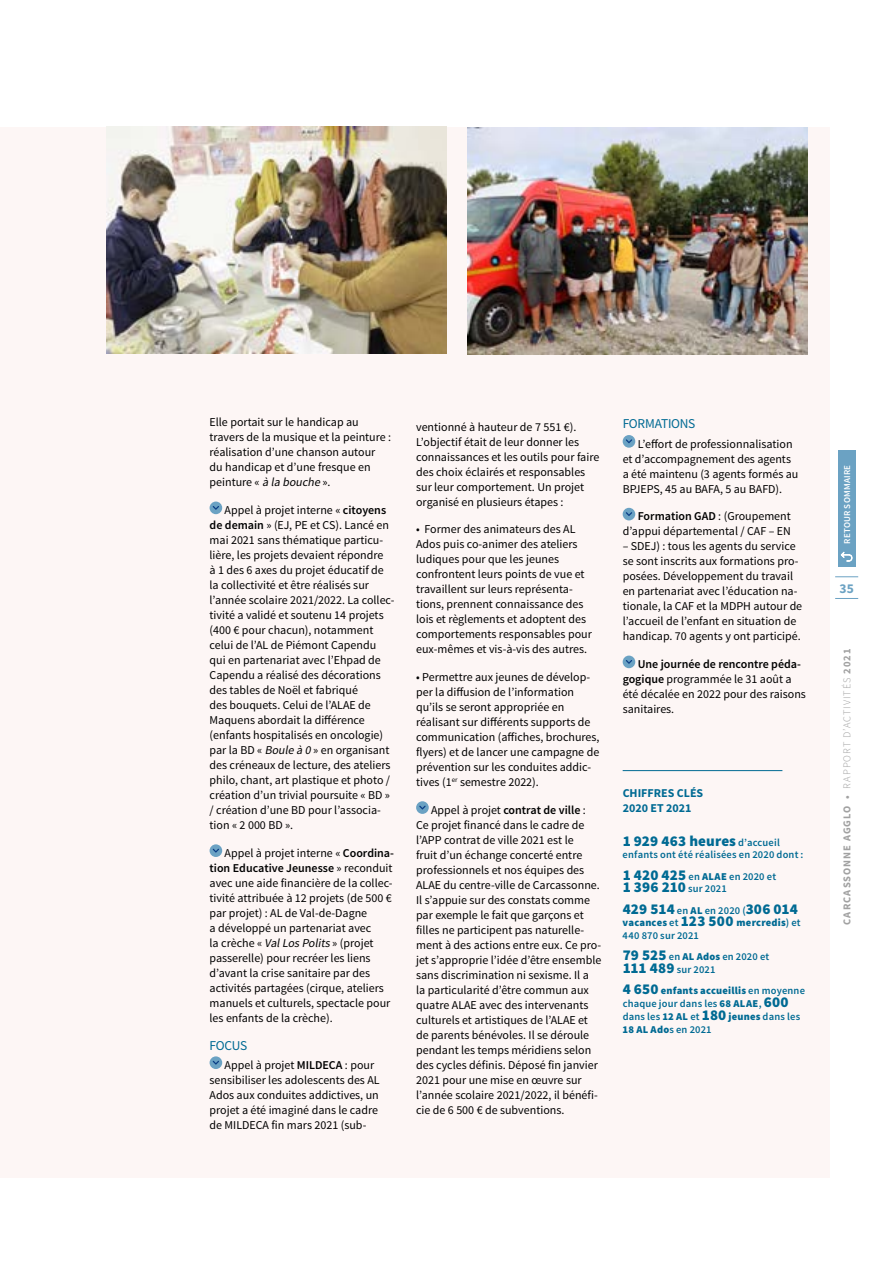
<style>
.page{position:relative;width:893px;height:1263px;background:#fff}
.page>*{position:absolute;margin:0;border:0;box-sizing:border-box;transform-origin:0 0}
.t1{font:900 15px/21.3px "Source Sans Pro";letter-spacing:.01em;color:#006a93}
.t2{font:13.5px "Source Sans Pro";letter-spacing:-.02em;color:#006a93}
.t3{font:700 13.5px "Source Sans Pro";color:#6ba2c3}
.t4{font:12px/15px "Source Sans Pro";color:#000}
.t5{font:700 12px/15px "Source Sans Pro";color:#006a93}
.t6{font:600 10.5px/12.8px "Source Sans Pro";letter-spacing:.015em;color:#006a93}
.t7{font:700 10.5px "Source Sans Pro";letter-spacing:.095em;color:#a1a1a1}
.t8{font:600 9px "Source Sans Pro";letter-spacing:.025em;color:#fff}
.s1{font-style:italic}
.s2{font-weight:600}
.s3{font-weight:600;font-size:10.5px}
.s4{font-weight:900;font-size:15px}
.s5{font-weight:900}
.s6{font-size:10.5px}
.s7{font-weight:300}
</style>
<div class="page">
<div style="left:0;top:128px;width:829px;height:1050px;background:#fdf6f5"></div>
<hr style="left:623px;top:770px;width:159px;height:1px;background:#006a93">
<div style="left:623px;top:435px;width:12px;height:13px;background:#6ba2c3;border-radius:50%"></div>
<svg style="left:626px;top:439px;width:6px;height:4px"></svg>
<div style="left:623px;top:508px;width:12px;height:12px;background:#6ba2c3;border-radius:50%"></div>
<svg style="left:626px;top:512px;width:6px;height:4px"></svg>
<div style="left:623px;top:656px;width:12px;height:12px;background:#6ba2c3;border-radius:50%"></div>
<svg style="left:626px;top:660px;width:6px;height:4px"></svg>
<div style="left:416px;top:801px;width:13px;height:13px;background:#6ba2c3;border-radius:50%"></div>
<svg style="left:419px;top:805px;width:7px;height:4px"></svg>
<div style="left:210px;top:502px;width:12px;height:12px;background:#6ba2c3;border-radius:50%"></div>
<svg style="left:213px;top:506px;width:6px;height:4px"></svg>
<div style="left:210px;top:844px;width:12px;height:13px;background:#6ba2c3;border-radius:50%"></div>
<svg style="left:213px;top:848px;width:6px;height:5px"></svg>
<div style="left:210px;top:1056px;width:12px;height:13px;background:#6ba2c3;border-radius:50%"></div>
<svg style="left:213px;top:1060px;width:6px;height:5px"></svg>
<img style="left:468px;top:128px;width:340px;height:226px">
<img style="left:106px;top:127px;width:340px;height:227px">
<svg style="left:835px;top:576px;width:23px;height:1px"></svg>
<svg style="left:835px;top:598px;width:23px;height:1px"></svg>
<div style="left:838px;top:450px;width:17px;height:117px;background:#6ba2c3"></div>
<svg style="left:840px;top:551px;width:13px;height:11px"></svg>
<p class="t4" style="left:210px;top:415px;width:183px">Elle portait sur le handicap au travers de la musique et la peinture : réalisation d’une chanson autour du handicap et d’une fresque en peinture « <span class="s1">à la bouche</span> ».</p>
<p class="t4" style="left:210px;top:503px;width:186px;text-indent:15px">Appel à projet interne « <span class="s2">citoyens de demain</span> » (EJ, PE et CS). Lancé en mai 2021 sans thématique particu&shy;lière, les projets devaient répondre<br>à 1 des 6 axes du projet éducatif de la collectivité et être réalisés sur l’année scolaire 2021/2022. La collec&shy;tivité a validé et soutenu 14 projets (400 € pour chacun), notamment celui de l’AL de Piémont Capendu qui en partenariat avec l’Ehpad de Capendu a réalisé des décorations des tables de Noël et fabriqué<br>des bouquets. Celui de l’ALAE de Maquens abordait la différence (enfants hospitalisés en oncologie) par la BD « <span class="s1">Boule à 0</span> » en organisant des créneaux de lecture, des ateliers philo, chant, art plastique et photo / création d’un trivial poursuite « BD » / création d’une BD pour l’associa&shy;tion « 2 000 BD ».</p>
<p class="t4" style="left:210px;top:846px;width:186px;text-indent:15px">Appel à projet interne « <span class="s2">Coordina&shy;tion Educative Jeunesse</span> » reconduit avec une aide financière de la collec&shy;tivité attribuée à 12 projets (de 500 € par projet) : AL de Val-de-Dagne<br>a développé un partenariat avec<br>la crèche « <span class="s1">ValLos Polits</span> » (projet passerelle) pour recréer les liens d’avant la crise sanitaire par des activités partagées (cirque, ateliers manuels et culturels, spectacle pour les enfants de la crèche).</p>
<p class="t2" style="left:210px;top:1037px;width:39px">FOCUS</p>
<p class="t4" style="left:210px;top:1058px;width:172px;text-indent:15px">Appel à projet <span class="s2">MILDECA</span> : pour sensibiliser les adolescents des AL<br>Ados aux conduites addictives, un projet a été imaginé dans le cadre de MILDECA fin mars 2021 (sub-</p>
<p class="t4" style="left:416px;top:419px;width:185px">ventionné à hauteur de 7 551 €).<br>L’objectif était de leur donner les connaissances et les outils pour faire des choix éclairés et responsables sur leur comportement. Un projet organisé en plusieurs étapes :</p>
<p class="t4" style="left:416px;top:522px;width:177px">• Former des animateurs des AL Ados puis co-animer des ateliers ludiques pour que les jeunes confrontent leurs points de vue et travaillent sur leurs représenta&shy;tions, prennent connaissance des lois et règlements et adoptent des comportements responsables pour eux-mêmes et vis-à-vis des autres.</p>
<p class="t4" style="left:416px;top:670px;width:185px">• Permettre aux jeunes de dévelop&shy;per la diffusion de l’information qu’ils se seront appropriée en réalisant sur différents supports de communication (affiches, brochures, flyers) et de lancer une campagne de prévention sur les conduites addic&shy;tives (1<sup>er</sup> semestre 2022).</p>
<p class="t4" style="left:416px;top:803px;width:187px;text-indent:15px">Appel à projet <span class="s2">contrat de ville</span> :<br>Ce projet financé dans le cadre de l’APP contrat de ville 2021 est le<br>fruit d’un échange concerté entre professionnels et nos équipes des ALAE du centre-ville de Carcassonne.<br>Il s’appuie sur des constats comme par exemple le fait que garçons et filles ne participent pas naturelle&shy;ment à des actions entre eux. Ce pro&shy;jet s’approprie l’idée d’être ensemble sans discrimination ni sexisme. Il a<br>la particularité d’être commun aux quatre ALAE avec des intervenants culturels et artistiques de l’ALAE et de parents bénévoles. Il se déroule pendant les temps méridiens selon des cycles définis. Déposé fin janvier 2021 pour une mise en œuvre sur l’année scolaire 2021/2022, il bénéfi&shy;cie de 6 500 € de subventions.</p>
<p class="t2" style="left:623px;top:416px;width:74px">FORMATIONS</p>
<p class="t4" style="left:623px;top:436px;width:177px;text-indent:15px">L’effort de professionnalisation et d’accompagnement des agents a été maintenu (3 agents formés au<br>BPJEPS, 45 au BAFA, 5 au BAFD).</p>
<p class="t4" style="left:623px;top:509px;width:170px;text-align:right"><span class="s2">Formation GAD</span> : (Groupement d’appui départemental / CAF – EN</p>
<p class="t4" style="left:623px;top:539px;width:181px">– SDEJ) : tous les agents du service se sont inscrits aux formations pro&shy;posées. Développement du travail en partenariat avec l’éducation na&shy;tionale, la CAF et la MDPH autour de l’accueil de l’enfant en situation de handicap. 70 agents y ont participé.</p>
<p class="t4" style="left:623px;top:657px;width:185px;text-indent:15px"><span class="s2">Une journée de rencontre péda&shy;gogique</span> programmée le 31 août a été décalée en 2022 pour des raisons sanitaires.</p>
<p class="t5" style="left:623px;top:785px;width:82px">CHIFFRES CLÉS<br>2020 ET 2021</p>
<p class="t1" style="left:623px;top:830px;width:159px">1 929 463 heures <span class="s3">d’accueil</span></p>
<p class="t6" style="left:623px;top:844px;width:182px;line-height:21.3px">enfants ont été réalisées en 2020 dont :<br><span class="s4">1 420 425</span> en <span class="s5">ALAE</span> en 2020 et</p>
<p class="t1" style="left:623px;top:877px;width:177px">1 396 210 <span class="s3">sur 2021<br></span>429 514 <span class="s3">en</span> <span class="s6">AL</span> <span class="s3">en 2020 (</span>306 014</p>
<p class="t6" style="left:623px;top:917px;width:180px"><span class="s5">vacances</span> et <span class="s4">123 500</span> <span class="s5">mercredis</span>) et<br>440 870 sur 2021</p>
<p class="t6" style="left:623px;top:951px;width:148px"><span class="s4">79 525</span> en <span class="s5">AL Ados</span> en 2020 et<br><span class="s4">111 489</span> sur 2021</p>
<p class="t6" style="left:623px;top:985px;width:184px"><span class="s4">4 650</span> <span class="s5">enfants accueillis</span> en moyenne chaque jour dans les <span class="s5">68 ALAE</span>, <span class="s4">600 </span>dans les <span class="s5">12 AL</span> et <span class="s4">180</span> <span class="s5">jeunes</span> dans les<br><span class="s5">18 AL Ado</span>s en 2021</p>
<p class="t8" style="left:841px;top:544px;width:80px;rotate:-90deg">RETOUR SOMMAIRE</p>
<p class="t3" style="left:839px;top:579px;width:16px">35</p>
<p class="t7" style="left:840px;top:925px;width:278px;rotate:-90deg">CARCASSONNE AGGLO • <span class="s7">RAPPORT D’ACTIVITÉS</span> 2021</p>
</div>
